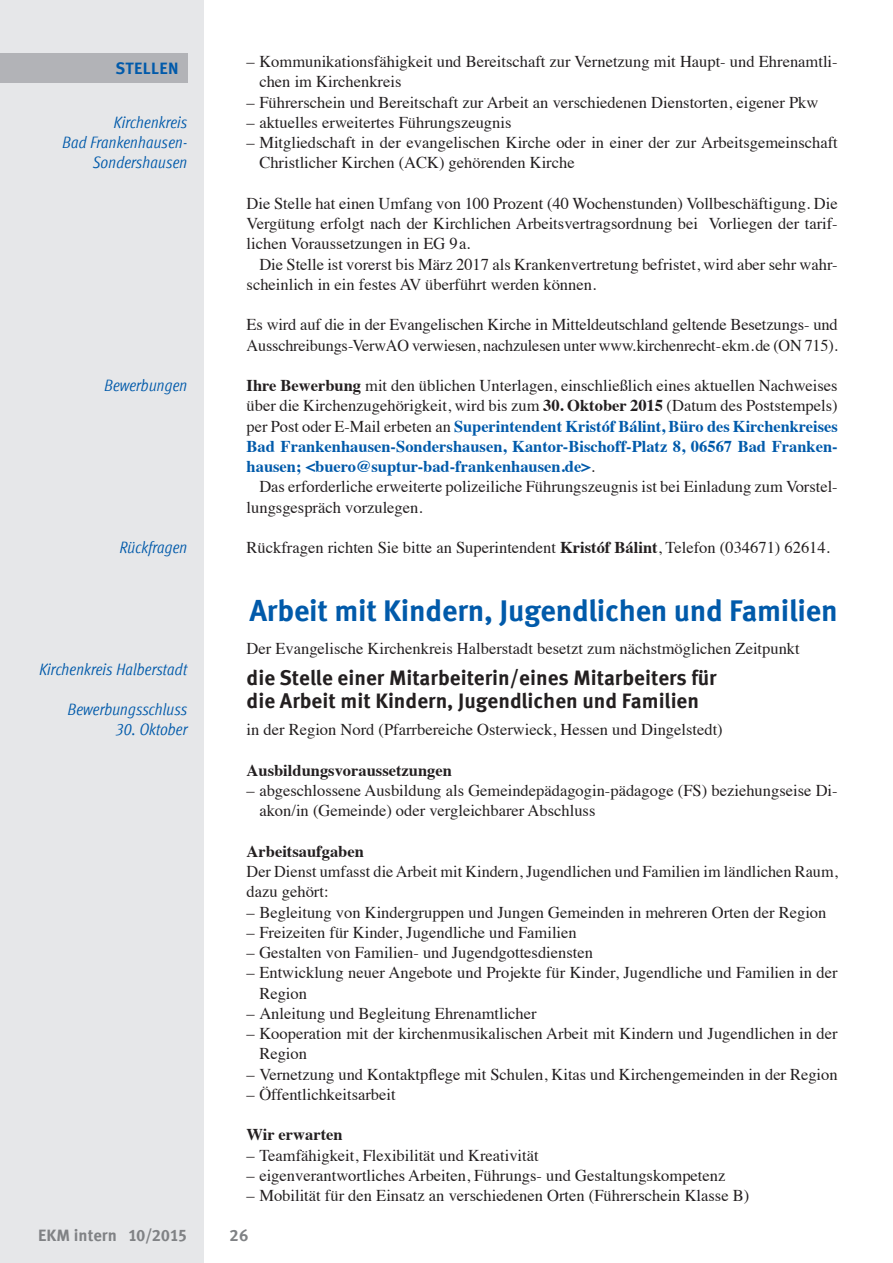
<style>
.page{position:relative;width:893px;height:1263px;background:#fff}
.page>*{position:absolute;margin:0;border:0;box-sizing:border-box;transform-origin:0 0}
.t1{font:700 30px "Meta Offc";letter-spacing:-.01em;color:#015aaa}
.t2{font:700 21px/23.2px "Meta Offc";color:#231f20}
.t3{font:16.5px/20.2px "Times";color:#231f20}
.t4{font:700 16.5px "Times";color:#015aaa}
.t5{font:italic condensed 16.5px/20.2px "Meta Offc";letter-spacing:-.005em;color:#015aaa;text-align:right}
.t6{font:700 16.5px "Times";color:#231f20}
.t7{font:700 16.5px "Meta Offc";color:#808285}
.t8{font:700 16.5px "Meta Offc";letter-spacing:.025em;color:#015aaa}
.s1{font-weight:700}
.s2{font-weight:400;color:#231f20}
</style>
<div class="page">
<div style="left:0;top:0;width:204px;height:1263px;background:#e6e7e9"></div>
<div style="left:0;top:53px;width:187px;height:30px;background:#b2b3b7"></div>
<p class="t8" style="left:115px;top:59px;width:65px">STELLEN</p>
<p class="t3" style="left:259px;top:50px;width:580px;text-indent:-13px">– Kommunikationsfähigkeit und Bereitschaft zur Vernetzung mit Haupt- und Ehrenamtli&shy;chen im Kirchenkreis</p>
<p class="t3" style="left:247px;top:90px;width:573px">– Führerschein und Bereitschaft zur Arbeit an verschiedenen Dienstorten, eigener Pkw</p>
<p class="t3" style="left:247px;top:111px;width:266px">– aktuelles erweitertes Führungszeugnis</p>
<p class="t3" style="left:259px;top:131px;width:580px;text-indent:-13px">– Mitgliedschaft in der evangelischen Kirche oder in einer der zur Arbeitsgemeinschaft<br>Christlicher Kirchen (ACK) gehörenden Kirche</p>
<p class="t3" style="left:247px;top:192px;width:593px">Die Stelle hat einen Umfang von 100 Prozent (40 Wochenstunden) Vollbeschäftigung. Die</p>
<p class="t3" style="left:247px;top:212px;width:593px">Vergütung erfolgt nach der Kirchlichen Arbeitsvertragsordnung bei Vorliegen der tarif-</p>
<p class="t3" style="left:247px;top:232px;width:225px">lichen Voraussetzungen in EG 9a.</p>
<p class="t3" style="left:259px;top:252px;width:580px">Die Stelle ist vorerst bis März 2017 als Krankenvertretung befristet, wird aber sehr wahr-</p>
<p class="t3" style="left:247px;top:273px;width:351px">scheinlich in ein festes AV überführt werden können.</p>
<p class="t3" style="left:247px;top:313px;width:593px">Es wird auf die in der Evangelischen Kirche in Mitteldeutschland geltende Besetzungs- und<br>Ausschreibungs-VerwAO verwiesen, nachzulesen unter www.kirchenrecht-ekm.de (ON 715).</p>
<p class="t3" style="left:247px;top:374px;width:593px"><span class="s1">Ihre Bewerbung</span> mit den üblichen Unterlagen, einschließlich eines aktuellen Nachweises</p>
<p class="t3" style="left:247px;top:394px;width:593px">über die Kirchenzugehörigkeit, wird bis zum <span class="s1">30. Oktober 2015</span> (Datum des Poststempels)</p>
<p class="t4" style="left:247px;top:410px;width:593px"><span class="s2">per Post oder E-Mail erbeten an</span> Superintendent Kristóf Bálint, Büro des Kirchenkreises</p>
<p class="t4" style="left:247px;top:430px;width:593px">Bad Frankenhausen-Sondershausen, Kantor-Bischoff-Platz 8, 06567 Bad Franken-</p>
<p class="t4" style="left:247px;top:451px;width:350px">hausen; &lt;buero@suptur-bad-frankenhausen.de&gt;<span class="s2">.</span></p>
<p class="t3" style="left:259px;top:475px;width:580px">Das erforderliche erweiterte polizeiliche Führungszeugnis ist bei Einladung zum Vorstel-</p>
<p class="t3" style="left:247px;top:495px;width:177px">lungsgespräch vorzulegen.</p>
<p class="t3" style="left:247px;top:536px;width:585px">Rückfragen richten Sie bitte an Superintendent <span class="s1">Kristóf Bálint</span>, Telefon (034671) 62614.</p>
<p class="t5" style="left:62px;top:112px;width:126px">Kirchenkreis<br>Bad Frankenhausen-<br>Sondershausen</p>
<p class="t5" style="left:104px;top:375px;width:84px">Bewerbungen</p>
<p class="t5" style="left:120px;top:537px;width:69px">Rückfragen</p>
<p class="t5" style="left:39px;top:659px;width:150px">Kirchenkreis Halberstadt</p>
<p class="t5" style="left:68px;top:699px;width:121px">Bewerbungsschluss</p>
<p class="t5" style="left:115px;top:720px;width:73px">30. Oktober</p>
<p class="t1" style="left:249px;top:593px;width:590px">Arbeit mit Kindern, Jugendlichen und Familien</p>
<p class="t3" style="left:247px;top:637px;width:555px">Der Evangelische Kirchenkreis Halberstadt besetzt zum nächstmöglichen Zeitpunkt</p>
<p class="t2" style="left:247px;top:667px;width:472px">die Stelle einer Mitarbeiterin/eines Mitarbeiters für die Arbeit mit Kindern, Jugendlichen und Familien</p>
<p class="t3" style="left:247px;top:718px;width:478px">in der Region Nord (Pfarrbereiche Osterwieck, Hessen und Dingelstedt)</p>
<p class="t6" style="left:247px;top:754px;width:207px">Ausbildungsvoraussetzungen</p>
<p class="t3" style="left:259px;top:779px;width:580px;text-indent:-13px">– abgeschlossene Ausbildung als Gemeindepädagogin-pädagoge (FS) beziehungseise Di&shy;akon/in (Gemeinde) oder vergleichbarer Abschluss</p>
<p class="t3" style="left:247px;top:840px;width:593px"><span class="s1">Arbeitsaufgaben<br></span>Der Dienst umfasst die Arbeit mit Kindern, Jugendlichen und Familien im ländlichen Raum, dazu gehört:</p>
<p class="t3" style="left:247px;top:900px;width:581px">– Begleitung von Kindergruppen und Jungen Gemeinden in mehreren Orten der Region</p>
<p class="t3" style="left:247px;top:921px;width:332px">– Freizeiten für Kinder, Jugendliche und Familien</p>
<p class="t3" style="left:247px;top:941px;width:348px">– Gestalten von Familien- und Jugendgottesdiensten</p>
<p class="t3" style="left:259px;top:961px;width:580px;text-indent:-13px">– Entwicklung neuer Angebote und Projekte für Kinder, Jugendliche und Familien in der<br>Region</p>
<p class="t3" style="left:247px;top:1002px;width:292px">– Anleitung und Begleitung Ehrenamtlicher</p>
<p class="t3" style="left:259px;top:1022px;width:580px;text-indent:-13px">– Kooperation mit der kirchenmusikalischen Arbeit mit Kindern und Jugendlichen in der<br>Region</p>
<p class="t3" style="left:247px;top:1062px;width:593px">– Vernetzung und Kontaktpflege mit Schulen, Kitas und Kirchengemeinden in der Region</p>
<p class="t3" style="left:247px;top:1083px;width:151px">– Öffentlichkeitsarbeit</p>
<p class="t6" style="left:247px;top:1119px;width:98px">Wir erwarten</p>
<p class="t3" style="left:247px;top:1143px;width:294px">– Teamfähigkeit, Flexibilität und Kreativität</p>
<p class="t3" style="left:247px;top:1164px;width:480px">– eigenverantwortliches Arbeiten, Führungs- und Gestaltungskompetenz</p>
<p class="t3" style="left:247px;top:1184px;width:504px">– Mobilität für den Einsatz an verschiedenen Orten (Führerschein Klasse B)</p>
<p class="t7" style="left:38px;top:1226px;width:150px">EKM intern 10/2015</p>
<p class="t7" style="left:230px;top:1226px;width:20px">26</p>
</div>
